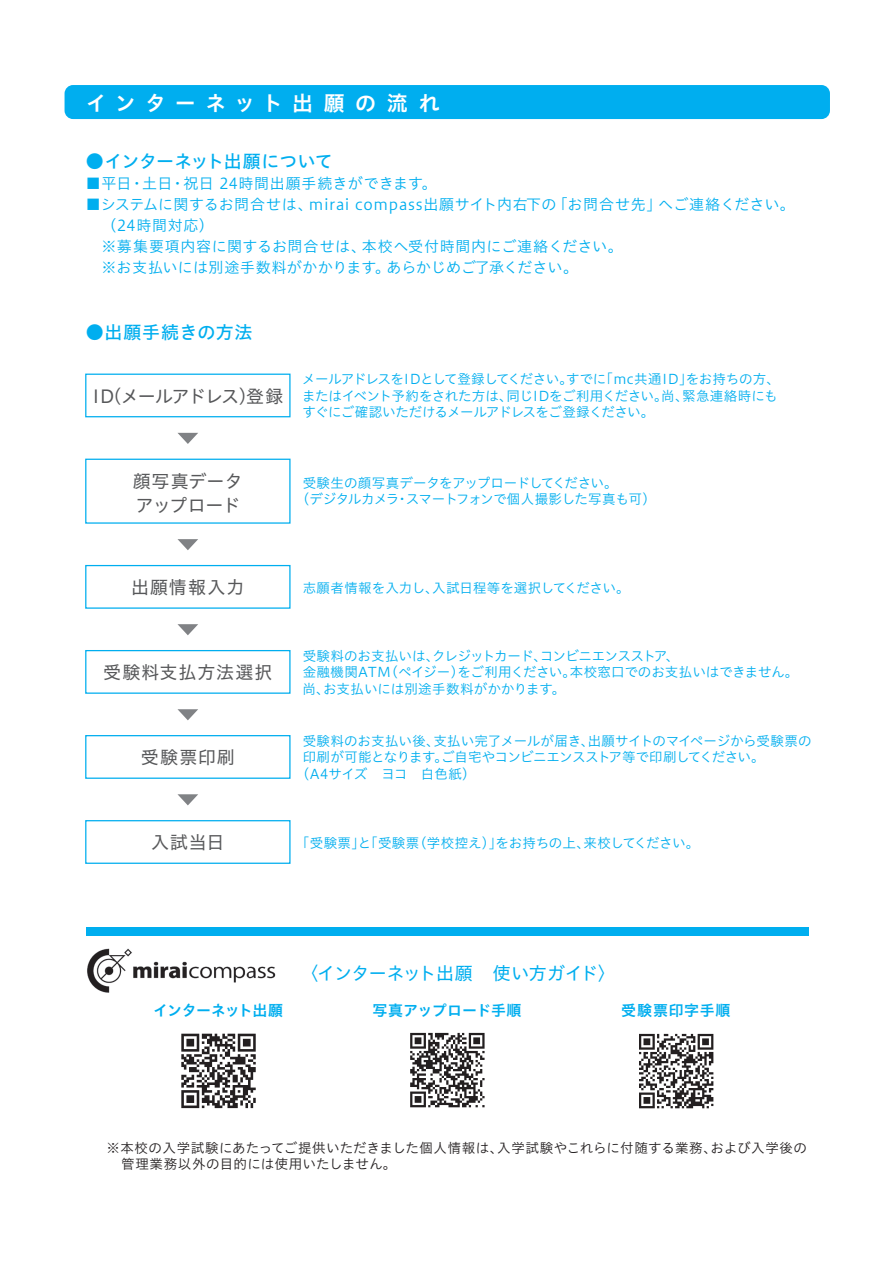
<style>
.page{position:relative;width:893px;height:1263px;background:#fff}
.page>*{position:absolute;margin:0;border:0;box-sizing:border-box;transform-origin:0 0}
.t1{font:21px "Hiragino UD Sans Std W6";letter-spacing:.44em;color:#fff}
.t2{font:18px "Hiragino UD Sans Std W4";letter-spacing:-.025em;color:#00aeef}
.t3{font:18px "Hiragino UD Sans Std W4";letter-spacing:.04em;color:#57585a}
.t4{font:18px "Hiragino UD Sans Std W5";letter-spacing:-.005em;color:#00aeef}
.t5{font:18px "Hiragino UD Sans Std W4";letter-spacing:-.06em;color:#57585a}
.t6{font:18px/24.6px "Hiragino UD Sans Std W4";color:#57585a}
.t7{font:18px "Hiragino UD Sans Std W5";letter-spacing:.045em;color:#00aeef}
.t8{font:18px "Hiragino UD Sans Std W4";letter-spacing:.06em;color:#57585a}
.t9{font:15px/21px "Hiragino UD Sans Std W3";letter-spacing:.03em;color:#00aeef}
.t10{font:15px "Hiragino UD Sans Std W6";color:#00aeef}
.t11{font:15px "Hiragino UD Sans Std W6";letter-spacing:-.035em;color:#00aeef}
.t12{font:15px "Hiragino UD Sans Std W6";letter-spacing:.04em;color:#00aeef}
.t13{font:13.5px/16.5px "Hiragino UD Sans Std W3";letter-spacing:-.02em;color:#00aeef}
.t14{font:13.5px/16.5px "Hiragino UD Sans Std W3";letter-spacing:.025em;color:#231f20}
.t15{font:13.5px "Hiragino UD Sans Std W3";letter-spacing:.005em;color:#00aeef}
.t16{font:13.5px "Hiragino UD Sans Std W3";color:#00aeef}
</style>
<div class="page">
<div style="left:65px;top:85px;width:765px;height:34px;background:#00aeef;border-radius:9px"></div>
<div style="left:86px;top:927px;width:723px;height:8px;background:#00aeef"></div>
<div style="left:85px;top:374px;width:206px;height:43px;border:1px solid #00aeef"></div>
<svg style="left:178px;top:433px;width:20px;height:11px"></svg>
<div style="left:85px;top:459px;width:206px;height:65px;border:1px solid #00aeef"></div>
<svg style="left:177px;top:539px;width:21px;height:11px"></svg>
<div style="left:85px;top:565px;width:206px;height:44px;border:1px solid #00aeef"></div>
<svg style="left:177px;top:624px;width:21px;height:11px"></svg>
<div style="left:85px;top:650px;width:206px;height:44px;border:1px solid #00aeef"></div>
<svg style="left:177px;top:709px;width:21px;height:11px"></svg>
<div style="left:85px;top:735px;width:206px;height:44px;border:1px solid #00aeef"></div>
<svg style="left:177px;top:794px;width:21px;height:11px"></svg>
<div style="left:85px;top:820px;width:206px;height:44px;border:1px solid #00aeef"></div>
<img style="left:87px;top:948px;width:189px;height:45px">
<img style="left:188px;top:1003px;width:94px;height:1px">
<svg style="left:181px;top:1034px;width:75px;height:74px"></svg>
<svg style="left:410px;top:1033px;width:75px;height:74px"></svg>
<svg style="left:639px;top:1034px;width:74px;height:74px"></svg>
<h1 class="t1" style="left:86px;top:87px;width:356px">インターネット出願の流れ</h1>
<h2 class="t4" style="left:86px;top:147px;width:248px">●インターネット出願について</h2>
<p class="t9" style="left:86px;top:172px;width:352px">■平日・土日・祝日 24時間出願手続きができます。</p>
<p class="t9" style="left:86px;top:193px;width:711px">■システムに関するお問合せは、mirai compass出願サイト内右下の「お問合せ先」へご連絡ください。　（24時間対応）<br>　※募集要項内容に関するお問合せは、本校へ受付時間内にご連絡ください。<br>　※お支払いには別途手数料がかかります。あらかじめご了承ください。</p>
<h2 class="t7" style="left:86px;top:318px;width:168px">●出願手続きの方法</h2>
<h2 class="t5" style="left:92px;top:382px;width:192px">ID（メールアドレス）登録</h2>
<p class="t13" style="left:302px;top:370px;width:479px">メールアドレスをIDとして登録してください。すでに「mc共通ID」をお持ちの方、またはイベント予約をされた方は、同じIDをご利用ください。尚、緊急連絡時にもすぐにご確認いただけるメールアドレスをご登録ください。</p>
<h2 class="t6" style="left:133px;top:467px;width:111px">顔写真データアップロード</h2>
<p class="t13" style="left:296px;top:473px;width:362px;text-indent:7px">受験生の顔写真データをアップロードしてください。<br>（デジタルカメラ・スマートフォンで個人撮影した写真も可）</p>
<h2 class="t3" style="left:131px;top:573px;width:115px">出願情報入力</h2>
<h2 class="t8" style="left:103px;top:658px;width:171px">受験料支払方法選択</h2>
<h2 class="t3" style="left:141px;top:743px;width:96px">受験票印刷</h2>
<h2 class="t3" style="left:151px;top:828px;width:75px">入試当日</h2>
<p class="t16" style="left:303px;top:577px;width:328px">志願者情報を入力し、入試日程等を選択してください。</p>
<p class="t13" style="left:303px;top:646px;width:497px">受験料のお支払いは、クレジットカード、コンビニエンスストア、<br>金融機関ATM（ペイジー）をご利用ください。本校窓口でのお支払いはできません。尚、お支払いには別途手数料がかかります。</p>
<p class="t15" style="left:303px;top:730px;width:510px">受験料のお支払い後、支払い完了メールが届き、出願サイトのマイページから受験票の</p>
<p class="t13" style="left:303px;top:748px;width:464px">印刷が可能となります。ご自宅やコンビニエンスストア等で印刷してください。</p>
<p class="t16" style="left:296px;top:763px;width:181px">（A4サイズ　ヨコ　白色紙）</p>
<p class="t13" style="left:296px;top:834px;width:405px">「受験票」と「受験票（学校控え）」をお持ちの上、来校してください。</p>
<h2 class="t2" style="left:300px;top:959px;width:317px">〈インターネット出願　使い方ガイド〉</h2>
<p class="t11" style="left:153px;top:999px;width:131px">インターネット出願</p>
<p class="t10" style="left:372px;top:999px;width:151px">写真アップロード手順</p>
<p class="t12" style="left:621px;top:999px;width:111px">受験票印字手順</p>
<p class="t14" style="left:107px;top:1139px;width:702px">※本校の入学試験にあたってご提供いただきました個人情報は、入学試験やこれらに付随する業務、および入学後の　管理業務以外の目的には使用いたしません。</p>
</div>
